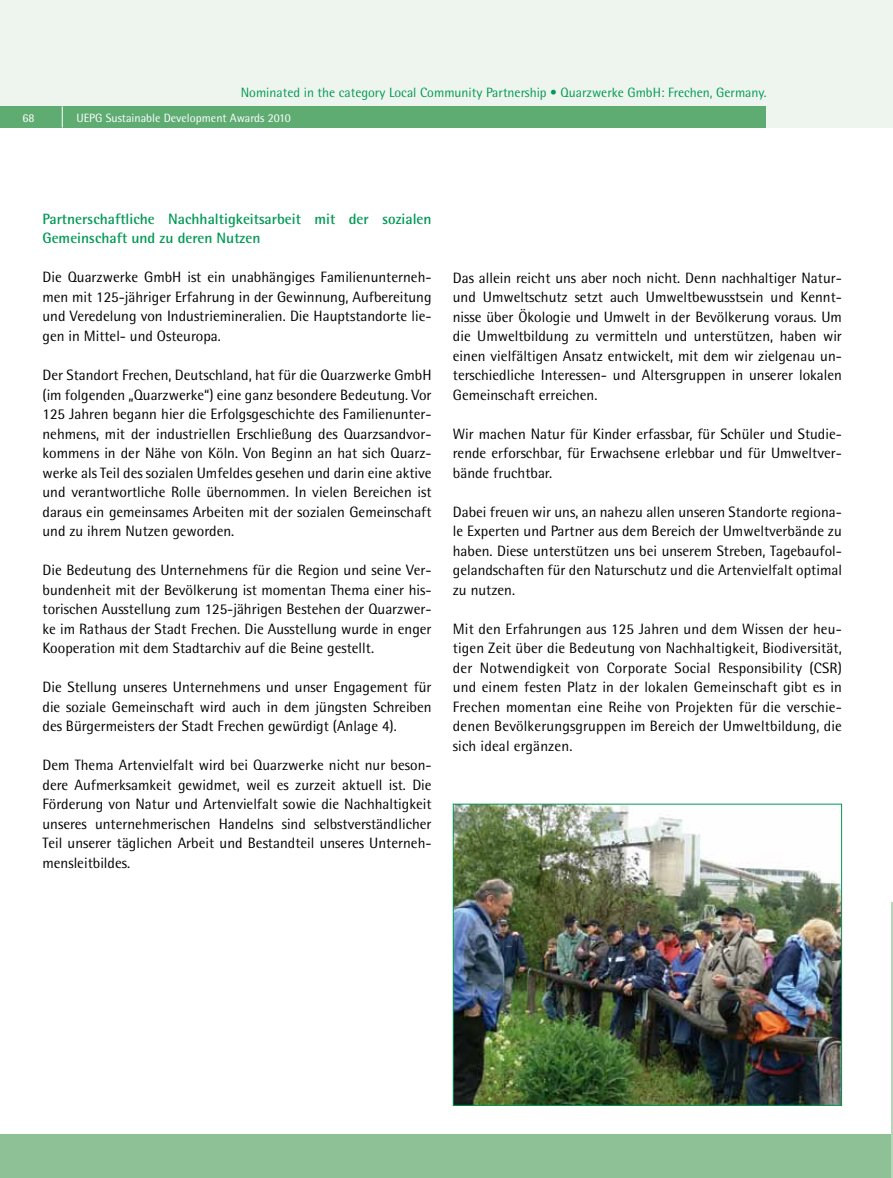
<style>
.page{position:relative;width:893px;height:1178px;background:#fff}
.page>*{position:absolute;margin:0;border:0;box-sizing:border-box;transform-origin:0 0}
.t1{font:15px/19.5px "Rotis Semi Sans";color:#000;text-align:justify}
.t2{font:700 15px/19.5px "Rotis Semi Sans";color:#029955}
.t3{font:13.5px "Rotis Semi Sans";color:#029955}
.t4{font:12px "Rotis Semi Sans";color:#fff}
</style>
<div class="page">
<div style="left:0;top:0;width:893px;height:128px;background:#eef5ee"></div>
<div style="left:0;top:1135px;width:893px;height:43px;background:#8ec196"></div>
<hr style="left:892px;top:903px;width:1px;height:275px;background:#b7d6b9">
<div style="left:0;top:106px;width:765px;height:22px;background:#5fac73"></div>
<svg style="left:62px;top:106px;width:1px;height:22px"></svg>
<img style="left:455px;top:806px;width:385px;height:298px">
<div style="left:453px;top:804px;width:389px;height:302px;border:1px solid #029955"></div>
<p class="t3" style="left:241px;top:85px;width:527px">Nominated in the category Local Community Partnership • Quarzwerke GmbH: Frechen, Germany.</p>
<p class="t4" style="left:22px;top:110px;width:14px">68</p>
<p class="t4" style="left:76px;top:110px;width:216px">UEPG Sustainable Development Awards 2010</p>
<p class="t2" style="left:43px;top:209px;width:391px">Partnerschaftliche Nachhaltigkeitsarbeit mit der sozialen<br>Gemeinschaft und zu deren Nutzen</p>
<p class="t1" style="left:43px;top:267px;width:391px">Die Quarzwerke GmbH ist ein unabhängiges Familienunterneh&shy;men mit 125-jähriger Erfahrung in der Gewinnung, Aufbereitung und Veredelung von Industriemineralien. Die Hauptstandorte lie&shy;gen in Mittel- und Osteuropa.</p>
<p class="t1" style="left:43px;top:365px;width:391px">Der Standort Frechen, Deutschland, hat für die Quarzwerke GmbH (im folgenden „Quarzwerke“) eine ganz besondere Bedeutung. Vor 125 Jahren begann hier die Erfolgsgeschichte des Familienunter&shy;nehmens, mit der industriellen Erschließung des Quarzsandvor&shy;kommens in der Nähe von Köln. Von Beginn an hat sich Quarz&shy;werke als Teil des sozialen Umfeldes gesehen und darin eine aktive und verantwortliche Rolle übernommen. In vielen Bereichen ist daraus ein gemeinsames Arbeiten mit der sozialen Gemeinschaft und zu ihrem Nutzen geworden.</p>
<p class="t1" style="left:43px;top:560px;width:391px">Die Bedeutung des Unternehmens für die Region und seine Ver&shy;bundenheit mit der Bevölkerung ist momentan Thema einer his&shy;torischen Ausstellung zum 125-jährigen Bestehen der Quarzwer&shy;ke im Rathaus der Stadt Frechen. Die Ausstellung wurde in enger Kooperation mit dem Stadtarchiv auf die Beine gestellt.</p>
<p class="t1" style="left:43px;top:677px;width:391px">Die Stellung unseres Unternehmens und unser Engagement für die soziale Gemeinschaft wird auch in dem jüngsten Schreiben des Bürgermeisters der Stadt Frechen gewürdigt (Anlage 4).</p>
<p class="t1" style="left:43px;top:755px;width:391px">Dem Thema Artenvielfalt wird bei Quarzwerke nicht nur beson&shy;dere Aufmerksamkeit gewidmet, weil es zurzeit aktuell ist. Die Förderung von Natur und Artenvielfalt sowie die Nachhaltigkeit unseres unternehmerischen Handelns sind selbstverständlicher Teil unserer täglichen Arbeit und Bestandteil unseres Unterneh&shy;mensleitbildes.</p>
<p class="t1" style="left:453px;top:268px;width:391px">Das allein reicht uns aber noch nicht. Denn nachhaltiger Natur&shy;und Umweltschutz setzt auch Umweltbewusstsein und Kennt&shy;nisse über Ökologie und Umwelt in der Bevölkerung voraus. Um die Umweltbildung zu vermitteln und unterstützen, haben wir einen vielfältigen Ansatz entwickelt, mit dem wir zielgenau un&shy;terschiedliche Interessen- und Altersgruppen in unserer lokalen Gemeinschaft erreichen.</p>
<p class="t1" style="left:453px;top:424px;width:391px">Wir machen Natur für Kinder erfassbar, für Schüler und Studie&shy;rende erforschbar, für Erwachsene erlebbar und für Umweltver&shy;bände fruchtbar.</p>
<p class="t1" style="left:453px;top:502px;width:391px">Dabei freuen wir uns, an nahezu allen unseren Standorte regiona&shy;le Experten und Partner aus dem Bereich der Umweltverbände zu haben. Diese unterstützen uns bei unserem Streben, Tagebaufol&shy;gelandschaften für den Naturschutz und die Artenvielfalt optimal zu nutzen.</p>
<p class="t1" style="left:453px;top:619px;width:391px">Mit den Erfahrungen aus 125 Jahren und dem Wissen der heu&shy;tigen Zeit über die Bedeutung von Nachhaltigkeit, Biodiversität, der Notwendigkeit von Corporate Social Responsibility (CSR) und einem festen Platz in der lokalen Gemeinschaft gibt es in Frechen momentan eine Reihe von Projekten für die verschie&shy;denen Bevölkerungsgruppen im Bereich der Umweltbildung, die sich ideal ergänzen.</p>
</div>
